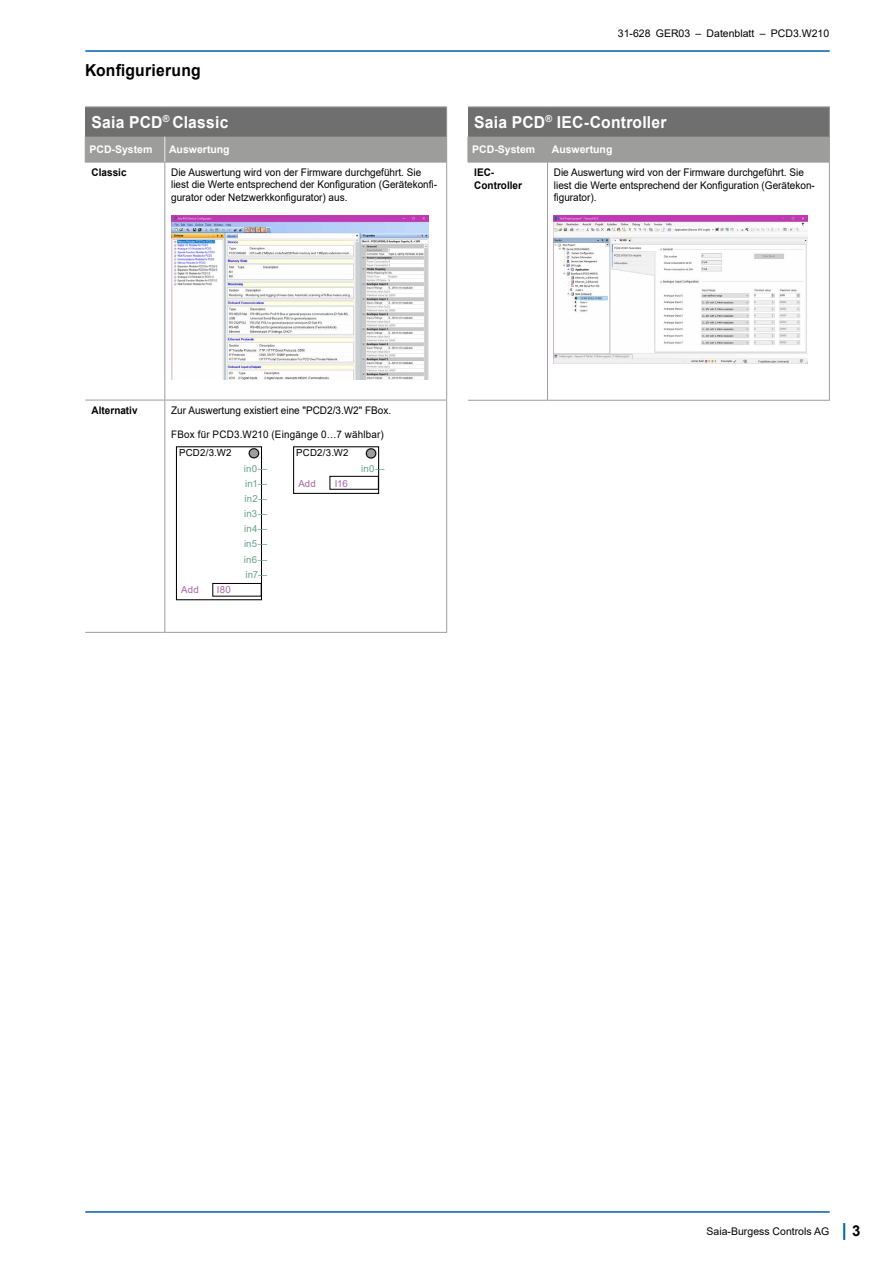
<style>
.page{position:relative;width:893px;height:1263px;background:#fff}
.page>*{position:absolute;margin:0;border:0;box-sizing:border-box;transform-origin:0 0}
.Text__Titel_1_Subtit{font:700 16.5px "Arial";letter-spacing:.015em;color:#fff;scale:.95 1}
.Text__Titel_1_Subtit-2{font:700 16.5px "Arial";letter-spacing:.015em;color:#000;scale:.95 1}
.Tables__Data-Row__7{font:10.5px/12.6px "Arial";color:#000;scale:.95 1}
.Tables__Data-Row__7-2{font:10.5px "Arial";color:#000}
.Tables__Data_Column{font:700 10.5px "Arial";color:#fff}
.Tables__Data_Row-Nam{font:700 10.5px/12.6px "Arial";color:#000;scale:.95 1}
.Text__Caption__7_5_8{font:10.35px "Arial";letter-spacing:.025em;color:#000;scale:.95 1}
.t1{font:9.6px "Arial";letter-spacing:.015em;color:#65a185}
.t2{font:9.6px "Arial";letter-spacing:.02em;color:#000}
.t3{font:9.6px "Arial";letter-spacing:.015em;color:#a863a5}
.s1{font-weight:700;font-size:18px;color:#005da9}
.s2{font-weight:700;font-size:15px}
</style>
<div class="page">
<hr style="left:86px;top:1211px;width:743px;height:2px;background:#005da9">
<hr style="left:86px;top:50px;width:743px;height:2px;background:#005da9">
<div style="left:85px;top:107px;width:362px;height:30px;background:#706f6f"></div>
<svg style="left:85px;top:401px;width:361px;height:231px"></svg>
<hr style="left:446px;top:107px;width:1px;height:30px;background:#9d9d9c">
<hr style="left:85px;top:106px;width:80px;height:1px;background:#9d9d9c">
<hr style="left:165px;top:106px;width:282px;height:1px;background:#9d9d9c">
<div style="left:85px;top:137px;width:362px;height:25px;background:#9d9d9c"></div>
<hr style="left:85px;top:162px;width:80px;height:1px;background:#9d9d9c">
<hr style="left:165px;top:162px;width:282px;height:1px;background:#9d9d9c">
<hr style="left:164px;top:400px;width:1px;height:232px;background:#9d9d9c">
<hr style="left:446px;top:400px;width:1px;height:232px;background:#9d9d9c">
<hr style="left:85px;top:632px;width:80px;height:1px;background:#9d9d9c">
<hr style="left:165px;top:632px;width:282px;height:1px;background:#9d9d9c">
<hr style="left:164px;top:162px;width:1px;height:238px;background:#9d9d9c">
<hr style="left:446px;top:162px;width:1px;height:238px;background:#9d9d9c">
<hr style="left:85px;top:400px;width:80px;height:1px;background:#9d9d9c">
<hr style="left:165px;top:400px;width:282px;height:1px;background:#9d9d9c">
<img style="left:171px;top:216px;width:257px;height:164px">
<div style="left:294px;top:447px;width:85px;height:46px;background:#fff"></div>
<div style="left:293px;top:446px;width:86px;height:48px;border:1px solid #000"></div>
<svg style="left:365px;top:448px;width:12px;height:11px"></svg>
<div style="left:366px;top:449px;width:10px;height:9px;background:#9d9d9c;border-radius:50%"></div>
<div style="left:366px;top:449px;width:10px;height:9px;border:1px solid #000;border-radius:50%"></div>
<div style="left:330px;top:476px;width:49px;height:13px;border:1px solid #000"></div>
<div style="left:176px;top:447px;width:85px;height:153px;background:#fff"></div>
<div style="left:176px;top:446px;width:86px;height:154px;border:1px solid #000"></div>
<svg style="left:248px;top:448px;width:12px;height:11px"></svg>
<div style="left:249px;top:449px;width:10px;height:9px;background:#9d9d9c;border-radius:50%"></div>
<div style="left:249px;top:449px;width:10px;height:9px;border:1px solid #000;border-radius:50%"></div>
<div style="left:213px;top:583px;width:48px;height:13px;border:1px solid #000"></div>
<div style="left:468px;top:107px;width:361px;height:30px;background:#706f6f"></div>
<hr style="left:829px;top:107px;width:1px;height:30px;background:#9d9d9c">
<hr style="left:468px;top:106px;width:79px;height:1px;background:#9d9d9c">
<hr style="left:547px;top:106px;width:283px;height:1px;background:#9d9d9c">
<hr style="left:547px;top:163px;width:1px;height:237px;background:#9d9d9c">
<hr style="left:829px;top:163px;width:1px;height:237px;background:#9d9d9c">
<hr style="left:468px;top:400px;width:79px;height:1px;background:#9d9d9c">
<hr style="left:547px;top:400px;width:283px;height:1px;background:#9d9d9c">
<div style="left:468px;top:137px;width:362px;height:25px;background:#9d9d9c"></div>
<hr style="left:468px;top:162px;width:79px;height:1px;background:#9d9d9c">
<hr style="left:547px;top:162px;width:283px;height:1px;background:#9d9d9c">
<img style="left:554px;top:216px;width:254px;height:148px">
<p class="Text__Titel_1_Subtit-2" style="left:85px;top:58px;width:123px">Konfigurierung</p>
<p class="Text__Titel_1_Subtit" style="left:92px;top:110px;width:145px">Saia PCD<sup>®</sup> Classic</p>
<p class="Tables__Data_Column" style="left:89px;top:142px;width:65px">PCD-System</p>
<p class="Tables__Data_Column" style="left:169px;top:142px;width:62px">Auswertung</p>
<p class="Tables__Data_Row-Nam" style="left:92px;top:166px;width:38px">Classic</p>
<p class="Tables__Data-Row__7" style="left:171px;top:166px;width:281px">Die Auswertung wird von der Firmware durchgeführt. Sie liest die Werte entsprechend der Konfiguration (Gerätekonfi&shy;gurator oder Netzwerkkonfigurator) aus.</p>
<p class="Tables__Data-Row__7-2" style="left:618px;top:26px;width:213px">31-628 GER03 – Datenblatt – PCD3.W210</p>
<p class="Text__Titel_1_Subtit" style="left:474px;top:110px;width:204px">Saia PCD<sup>®</sup> IEC-Controller</p>
<p class="Tables__Data_Column" style="left:472px;top:142px;width:65px">PCD-System</p>
<p class="Tables__Data_Column" style="left:552px;top:142px;width:62px">Auswertung</p>
<p class="Tables__Data_Row-Nam" style="left:474px;top:166px;width:52px">IEC-<br>Controller</p>
<p class="Tables__Data-Row__7" style="left:554px;top:166px;width:276px">Die Auswertung wird von der Firmware durchgeführt. Sie liest die Werte entsprechend der Konfiguration (Gerätekon&shy;figurator).</p>
<p class="Tables__Data_Row-Nam" style="left:92px;top:404px;width:50px">Alternativ</p>
<p class="Tables__Data-Row__7" style="left:171px;top:404px;width:233px">Zur Auswertung existiert eine "PCD2/3.W2" FBox.</p>
<p class="Text__Caption__7_5_8" style="left:171px;top:427px;width:225px">FBox für PCD3.W210 (Eingänge 0…7 wählbar)</p>
<p class="t2" style="left:296px;top:446px;width:54px">PCD2/3.W2</p>
<p class="t1" style="left:361px;top:462px;width:25px">in0―</p>
<p class="t3" style="left:298px;top:477px;width:19px">Add</p>
<p class="t3" style="left:335px;top:477px;width:15px">I16</p>
<p class="t2" style="left:179px;top:446px;width:54px">PCD2/3.W2</p>
<p class="t1" style="left:244px;top:462px;width:25px">in0―</p>
<p class="t1" style="left:245px;top:477px;width:24px">in1―</p>
<p class="t1" style="left:245px;top:492px;width:24px">in2―</p>
<p class="t1" style="left:244px;top:507px;width:25px">in3―</p>
<p class="t1" style="left:244px;top:522px;width:25px">in4―</p>
<p class="t1" style="left:244px;top:537px;width:25px">in5―</p>
<p class="t1" style="left:244px;top:553px;width:25px">in6―</p>
<p class="t1" style="left:245px;top:568px;width:24px">in7―</p>
<p class="t3" style="left:181px;top:583px;width:19px">Add</p>
<p class="t3" style="left:217px;top:583px;width:16px">I80</p>
<p class="Tables__Data-Row__7-2" style="left:707px;top:1224px;width:155px">Saia-Burgess Controls AG <span class="s1">|</span> <span class="s2">3</span></p>
</div>
